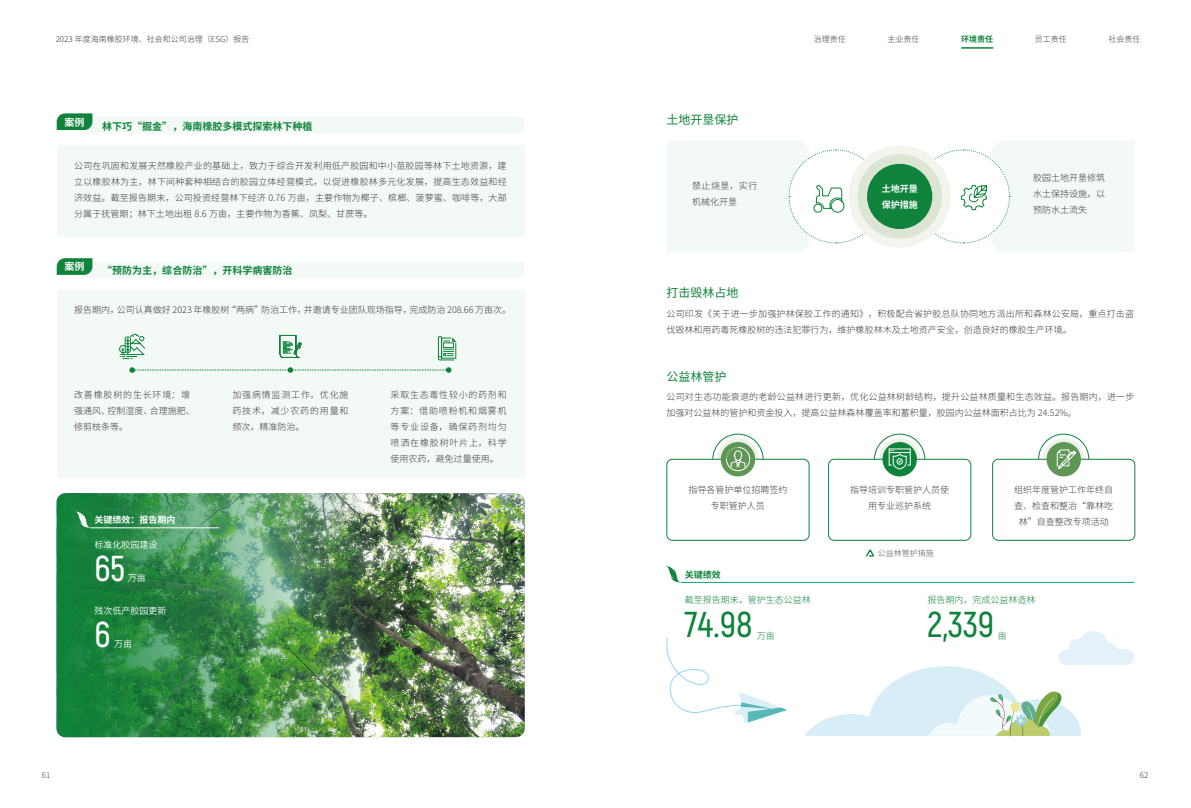
<style>
.page{position:relative;width:1191px;height:808px;background:#fff}
.page>*{position:absolute;margin:0;border:0;box-sizing:border-box;transform-origin:0 0}
.t1{font:600 36px "Akrobat";color:#0f833b}
.t2{font:600 36px/65.7px "Akrobat";color:#fff}
.t3{font:12px "Source Han Sans CN";color:#0f833b}
.t4{font:700 10px "Source Han Sans CN";color:#0f833b}
.t5{font:700 10px "Source Han Sans CN";color:#fff}
.t6{font:300 9px/16px "Source Han Sans CN";color:#3e3a39;text-align:justify}
.t7{font:300 9px/16px "Source Han Sans CN";letter-spacing:.02em;color:#3e3a39}
.t8{font:300 9px "Source Han Sans CN";color:#0f833b}
.t9{font:9px "Source Han Sans CN";color:#fff}
.t10{font:700 9px/16px "Source Han Sans CN";color:#fff}
.t11{font:300 9px/16px "Source Han Sans CN";letter-spacing:.025em;color:#3e3a39}
.t12{font:700 9px "Source Han Sans CN";color:#0f833b}
.t13{font:300 8px "Source Han Sans CN";color:#3e3a39}
.t14{font:300 8px "Source Han Sans CN";color:#595757}
.t15{font:700 8px "Source Han Sans CN";color:#0f833b}
.t16{font:300 8px "Source Han Sans CN";color:#4c4948}
</style>
<div class="page">
<img style="left:57px;top:493px;width:467px;height:244px">
<img style="left:57px;top:493px;width:305px;height:244px;border-radius:9px">
<svg style="left:57px;top:113px;width:467px;height:20px"></svg>
<svg style="left:57px;top:258px;width:467px;height:20px"></svg>
<div style="left:57px;top:145px;width:467px;height:92px;background:#f3f9f5"></div>
<div style="left:57px;top:290px;width:467px;height:188px;background:#f3f9f5"></div>
<svg style="left:76px;top:511px;width:14px;height:17px"></svg>
<hr style="left:90px;top:527px;width:129px;height:1px;background:#fff">
<svg style="left:119px;top:334px;width:337px;height:39px"></svg>
<div style="left:848px;top:145px;width:102px;height:102px;background:#f2f5ee;border-radius:50%"></div>
<div style="left:857px;top:154px;width:85px;height:85px;background:#dce4d3;border-radius:50%"></div>
<div style="left:867px;top:164px;width:65px;height:65px;background:#0f833b;border-radius:50%"></div>
<svg style="left:667px;top:141px;width:216px;height:111px"></svg>
<svg style="left:915px;top:141px;width:219px;height:111px"></svg>
<div style="left:717px;top:438px;width:42px;height:42px;background:#eef2ea;border-radius:50%"></div>
<div style="left:878px;top:438px;width:42px;height:42px;background:#eef2ea;border-radius:50%"></div>
<div style="left:1042px;top:438px;width:42px;height:42px;background:#eef2ea;border-radius:50%"></div>
<div style="left:712px;top:434px;width:51px;height:51px;border:1px solid #0f833b;border-radius:50%"></div>
<div style="left:874px;top:434px;width:51px;height:51px;border:1px solid #0f833b;border-radius:50%"></div>
<div style="left:1038px;top:434px;width:51px;height:51px;border:1px solid #0f833b;border-radius:50%"></div>
<div style="left:667px;top:459px;width:142px;height:81px;background:#fff;border-radius:6px"></div>
<div style="left:666px;top:459px;width:143px;height:81px;border:1px solid #0f833b;border-radius:6px"></div>
<div style="left:828px;top:459px;width:142px;height:81px;background:#fff;border-radius:6px"></div>
<div style="left:828px;top:459px;width:143px;height:81px;border:1px solid #0f833b;border-radius:6px"></div>
<div style="left:992px;top:459px;width:142px;height:81px;background:#fff;border-radius:6px"></div>
<div style="left:992px;top:459px;width:143px;height:81px;border:1px solid #0f833b;border-radius:6px"></div>
<div style="left:720px;top:442px;width:35px;height:34px;background:#5f9655;border-radius:50%"></div>
<div style="left:882px;top:442px;width:35px;height:34px;background:#0f833b;border-radius:50%"></div>
<div style="left:1046px;top:442px;width:35px;height:34px;background:#5f9655;border-radius:50%"></div>
<svg style="left:726px;top:447px;width:24px;height:24px"></svg>
<svg style="left:888px;top:448px;width:22px;height:22px"></svg>
<svg style="left:1056px;top:449px;width:20px;height:20px"></svg>
<svg style="left:865px;top:549px;width:9px;height:8px"></svg>
<svg style="left:666px;top:566px;width:14px;height:17px"></svg>
<hr style="left:680px;top:582px;width:454px;height:1px;background:#00ab75">
<hr style="left:961px;top:47px;width:32px;height:2px;background:#0f833b">
<svg style="left:666px;top:638px;width:120px;height:85px"></svg>
<svg style="left:804px;top:631px;width:330px;height:106px"></svg>
<p class="t13" style="left:56px;top:34px;width:195px">2023 年度海南橡胶环境、社会和公司治理（ESG）报告</p>
<p class="t5" style="left:65px;top:116px;width:21px">案例</p>
<p class="t4" style="left:102px;top:120px;width:212px">林下巧“掘金”，海南橡胶多模式探索林下种植</p>
<p class="t6" style="left:74px;top:158px;width:434px">公司在巩固和发展天然橡胶产业的基础上，致力于综合开发利用低产胶园和中小苗胶园等林下土地资源，建立以橡胶林为主，林下间种套种相结合的胶园立体经营模式，以促进橡胶林多元化发展，提高生态效益和经济效益。截至报告期末，公司投资经营林下经济 0.76 万亩，主要作物为椰子、槟榔、菠萝蜜、咖啡等，大部分属于抚管期；林下土地出租 8.6 万亩，主要作物为香蕉、凤梨、甘蔗等。</p>
<p class="t5" style="left:65px;top:261px;width:21px">案例</p>
<p class="t4" style="left:102px;top:265px;width:192px">“预防为主，综合防治”，开科学病害防治</p>
<p class="t6" style="left:74px;top:302px;width:438px">报告期内，公司认真做好 2023 年橡胶树“两病”防治工作，并邀请专业团队现场指导，完成防治 208.66 万亩次。</p>
<p class="t6" style="left:74px;top:386px;width:122px;text-align:left">改善橡胶树的生长环境：增强通风、控制湿度、合理施肥、修剪枝条等。</p>
<p class="t6" style="left:232px;top:386px;width:118px">加强病情监测工作，优化施药技术，减少农药的用量和频次，精准防治。</p>
<p class="t6" style="left:390px;top:386px;width:118px">采取生态毒性较小的药剂和方案：借助喷粉机和烟雾机等专业设备，确保药剂均匀喷洒在橡胶树叶片上，科学使用农药，避免过量使用。</p>
<p class="t10" style="left:94px;top:512px;width:82px">关键绩效：报告期内</p>
<p class="t9" style="left:94px;top:540px;width:64px">标准化胶园建设</p>
<h1 class="t2" style="left:94px;top:536px;width:32px">65<br>6</h1>
<p class="t9" style="left:128px;top:572px;width:19px">万亩</p>
<p class="t9" style="left:94px;top:605px;width:73px">残次低产胶园更新</p>
<p class="t9" style="left:114px;top:638px;width:19px">万亩</p>
<p class="t16" style="left:42px;top:771px;width:10px">61</p>
<h2 class="t3" style="left:666px;top:113px;width:73px">土地开垦保护</h2>
<p class="t13" style="left:814px;top:34px;width:33px">治理责任</p>
<p class="t13" style="left:887px;top:34px;width:33px">主业责任</p>
<p class="t15" style="left:961px;top:34px;width:33px">环境责任</p>
<p class="t13" style="left:1035px;top:34px;width:33px">员工责任</p>
<p class="t13" style="left:1108px;top:34px;width:33px">社会责任</p>
<p class="t11" style="left:692px;top:178px;width:67px">禁止烧垦，实行机械化开垦</p>
<p class="t6" style="left:1033px;top:170px;width:73px">胶园土地开垦修筑水土保持设施，以预防水土流失</p>
<p class="t10" style="left:881px;top:181px;width:37px">土地开垦保护措施</p>
<h2 class="t3" style="left:666px;top:286px;width:73px">打击毁林占地</h2>
<p class="t7" style="left:666px;top:306px;width:469px">公司印发《关于进一步加强护林保胶工作的通知》，积极配合省护胶总队协同地方派出所和森林公安局，重点打击盗伐毁林和用药毒死橡胶树的违法犯罪行为，维护橡胶林木及土地资产安全，创造良好的橡胶生产环境。</p>
<h2 class="t3" style="left:666px;top:369px;width:61px">公益林管护</h2>
<p class="t7" style="left:666px;top:389px;width:469px">公司对生态功能衰退的老龄公益林进行更新，优化公益林树龄结构，提升公益林质量和生态效益。报告期内，进一步加强对公益林的管护和资金投入，提高公益林森林覆盖率和蓄积量，胶园内公益林面积占比为 24.52%。</p>
<p class="t6" style="left:688px;top:481px;width:100px;text-align:center">指导各管护单位招聘签约专职管护人员</p>
<p class="t6" style="left:850px;top:481px;width:100px;text-align:center">指导培训专职管护人员使用专业巡护系统</p>
<p class="t6" style="left:1014px;top:481px;width:100px;text-align:center">组织年度管护工作年终自查、检查和整治“靠林吃林”自查整改专项活动</p>
<p class="t14" style="left:877px;top:549px;width:57px">公益林管护措施</p>
<p class="t8" style="left:927px;top:595px;width:109px">报告期内，完成公益林造林</p>
<h1 class="t1" style="left:927px;top:602px;width:68px">2,339</h1>
<p class="t12" style="left:685px;top:569px;width:37px">关键绩效</p>
<p class="t8" style="left:685px;top:595px;width:127px">截至报告期末，管护生态公益林</p>
<h1 class="t1" style="left:685px;top:602px;width:69px">74.98</h1>
<p class="t8" style="left:757px;top:631px;width:19px">万亩</p>
<p class="t8" style="left:997px;top:631px;width:10px">亩</p>
<p class="t13" style="left:1139px;top:771px;width:10px">62</p>
</div>
